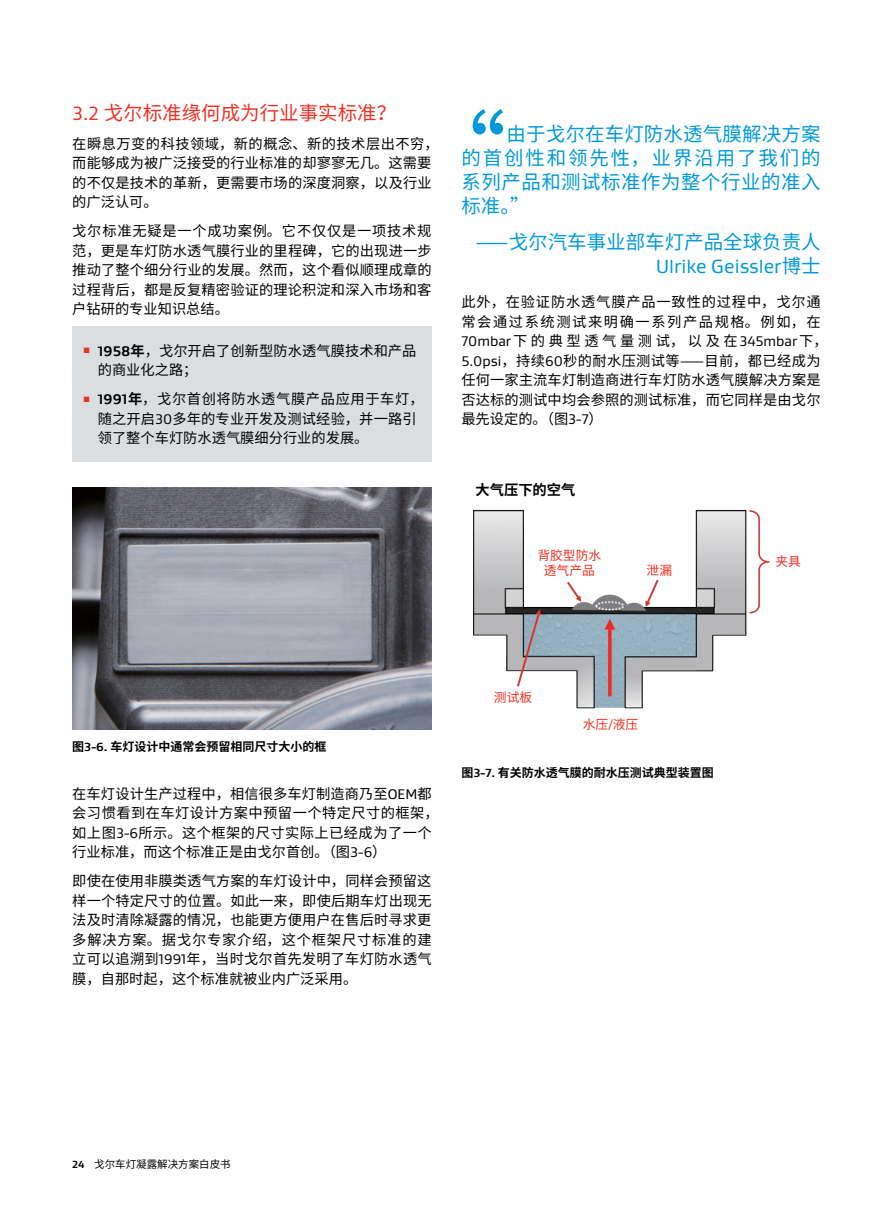
<style>
.page{position:relative;width:893px;height:1212px;background:#fff}
.page>*{position:absolute;margin:0;border:0;box-sizing:border-box;transform-origin:0 0}
.t1{font:90px "Noto Sans CJ Ksc";color:#009ada}
.t2{font:19.5px/24.3px "Noto Sans CJ Ksc";letter-spacing:.025em;color:#009ada;text-align:justify}
.t3{font:19.5px "Noto Sans CJ Ksc";color:#ee3123}
.t4{font:19.5px "Noto Sans CJ Ksc";color:#009ada}
.t5{font:19.5px "Gore Gustan";color:#009ada}
.t6{font:14.25px/19.5px "Noto Sans CJ Ksc";letter-spacing:.01em;color:#000}
.t7{font:14.25px/19.5px "Noto Sans CJ Ksc";letter-spacing:.03em;color:#000}
.t8{font:700 14.25px "Noto Sans CJ Ksc";color:#000}
.t9{font:12.75px/15.3px "Noto Sans CJ Ksc";color:#ee3123;text-align:center}
.t10{font:700 12px "Noto Sans CJ Ksc";color:#000}
.t11{font:10.5px "Noto Sans CJ Ksc";color:#000}
.s1{font-family:"Gore Gustan"}
.s2{font-family:"Gore Gustan";font-weight:700}
.s3{font-weight:700}
.s4{font-family:"Noto Sans CJ Ksc"}
</style>
<div class="page">
<img style="left:473px;top:509px;width:297px;height:200px">
<div style="left:529px;top:543px;width:81px;height:34px;background:#fff"></div>
<div style="left:629px;top:543px;width:60px;height:34px;background:#fff"></div>
<div style="left:482px;top:687px;width:63px;height:22px;background:#fff"></div>
<img style="left:72px;top:487px;width:360px;height:243px">
<div style="left:72px;top:327px;width:360px;height:135px;background:#dbdee1"></div>
<h2 class="t3" style="left:72px;top:101px;width:325px"><span class="s1">3.2</span> 戈尔标准缘何成为行业事实标准？</h2>
<p class="t6" style="left:72px;top:134px;width:368px">在瞬息万变的科技领域，新的概念、新的技术层出不穷，而能够成为被广泛接受的行业标准的却寥寥无几。这需要的不仅是技术的革新，更需要市场的深度洞察，以及行业的广泛认可。</p>
<p class="t6" style="left:72px;top:222px;width:361px;text-align:justify">戈尔标准无疑是一个成功案例。它不仅仅是一项技术规范，更是车灯防水透气膜行业的里程碑，它的出现进一步推动了整个细分行业的发展。然而，这个看似顺理成章的过程背后，都是反复精密验证的理论积淀和深入市场和客户钻研的专业知识总结。</p>
<p class="t6" style="left:98px;top:341px;width:320px;text-indent:-16px"><sup>▪</sup> <span class="s2">1958</span><span class="s3">年</span>，戈尔开启了创新型防水透气膜技术和产品的商业化之路；</p>
<p class="t6" style="left:98px;top:390px;width:327px;text-indent:-16px"><sup>▪</sup> <span class="s2">1991</span><span class="s3">年</span>，戈尔首创将防水透气膜产品应用于车灯，随之开启<span class="s1">30</span>多年的专业开发及测试经验，并一路引领了整个车灯防水透气膜细分行业的发展。</p>
<h1 class="t1" style="left:416px;top:102px;width:91px">“</h1>
<h2 class="t2" style="left:461px;top:122px;width:361px;text-indent:45px">由于戈尔在车灯防水透气膜解决方案的首创性和领先性，业界沿用了我们的系列产品和测试标准作为整个行业的准入标准。”</h2>
<h2 class="t4" style="left:476px;top:231px;width:346px">⸺戈尔汽车事业部车灯产品全球负责人</h2>
<h2 class="t5" style="left:656px;top:254px;width:166px">Ulrike Geissler<span class="s4">博士</span></h2>
<p class="t6" style="left:461px;top:293px;width:368px">此外，在验证防水透气膜产品一致性的过程中，戈尔通常会通过系统测试来明确一系列产品规格。例如，在<br><span class="s1">70mbar</span>下的典型透气量测试，以及在<span class="s1">345mbar</span>下，<br><span class="s1">5.0psi</span>，持续<span class="s1">60</span>秒的耐水压测试等⸺目前，都已经成为任何一家主流车灯制造商进行车灯防水透气膜解决方案是否达标的测试中均会参照的测试标准，而它同样是由戈尔最先设定的。（图<span class="s1">3-7</span>）</p>
<p class="t8" style="left:476px;top:482px;width:101px">大气压下的空气</p>
<p class="t9" style="left:537px;top:548px;width:65px">背胶型防水透气产品</p>
<p class="t9" style="left:647px;top:563px;width:27px">泄漏</p>
<p class="t9" style="left:776px;top:554px;width:27px">夹具</p>
<p class="t10" style="left:72px;top:740px;width:256px">图<span class="s1">3-6.</span> 车灯设计中通常会预留相同尺寸大小的框</p>
<p class="t7" style="left:72px;top:784px;width:368px">在车灯设计生产过程中，相信很多车灯制造商乃至<span class="s1">OEM</span>都会习惯看到在车灯设计方案中预留一个特定尺寸的框架，如上图<span class="s1">3-6</span>所示。这个框架的尺寸实际上已经成为了一个行业标准，而这个标准正是由戈尔首创。（图<span class="s1">3-6</span>）</p>
<p class="t6" style="left:72px;top:872px;width:361px;text-align:justify">即使在使用非膜类透气方案的车灯设计中，同样会预留这样一个特定尺寸的位置。如此一来，即使后期车灯出现无法及时清除凝露的情况，也能更方便用户在售后时寻求更多解决方案。据戈尔专家介绍，这个框架尺寸标准的建立可以追溯到<span class="s1">1991</span>年，当时戈尔首先发明了车灯防水透气膜，自那时起，这个标准就被业内广泛采用。</p>
<p class="t9" style="left:494px;top:690px;width:40px">测试板</p>
<p class="t9" style="left:583px;top:717px;width:57px">水压<span class="s1">/</span>液压</p>
<p class="t10" style="left:461px;top:766px;width:254px">图<span class="s1">3-7.</span> 有关防水透气膜的耐水压测试典型装置图</p>
<p class="t11" style="left:72px;top:1158px;width:160px"><span class="s2">24</span> 戈尔车灯凝露解决方案白皮书</p>
</div>
